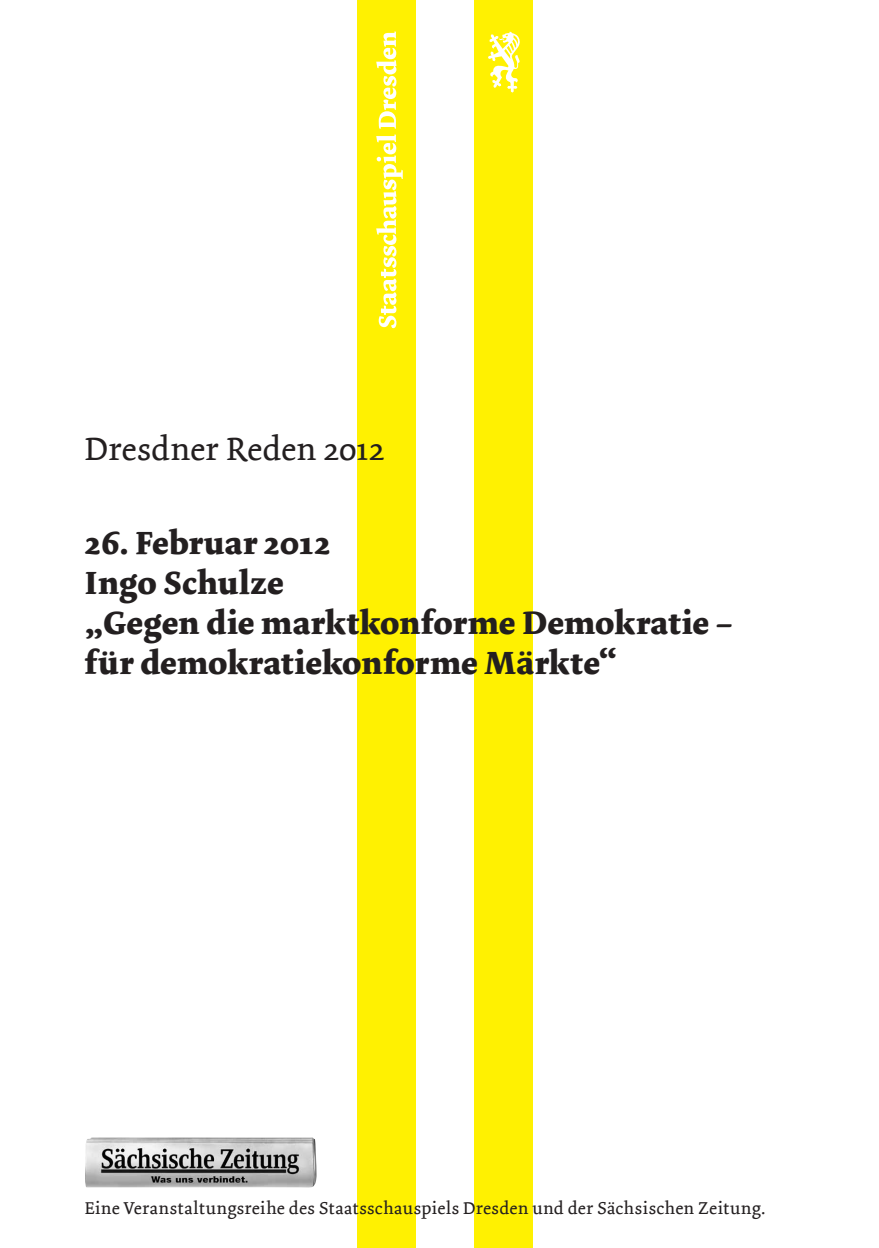
<style>
.page{position:relative;width:879px;height:1248px;background:#fff}
.page>*{position:absolute;margin:0;border:0;box-sizing:border-box;transform-origin:0 0}
.t1{font:34px "Dolly";letter-spacing:.005em;color:#231f20}
.t2{font:700 33.6px/40px "Dolly";letter-spacing:.01em;color:#231f20}
.t3{font:18px "Dolly";letter-spacing:.025em;color:#231f20}
</style>
<div class="page">
<div style="left:357px;top:0;width:59px;height:1247px;background:#fff101"></div>
<div style="left:474px;top:0;width:59px;height:1247px;background:#fff101"></div>
<svg style="left:488px;top:31px;width:32px;height:62px"></svg>
<svg style="left:376px;top:31px;width:27px;height:297px"></svg>
<img style="left:85px;top:1137px;width:232px;height:50px">
<p class="t1" style="left:85px;top:428px;width:301px">Dresdner Reden 2012</p>
<p class="t2" style="left:85px;top:523px;width:649px">26. Februar 2012<br>Ingo Schulze<br>„Gegen die marktkonforme Demokratie – für demokratiekonforme Märkte“</p>
<p class="t3" style="left:85px;top:1197px;width:682px">Eine Veranstaltungsreihe des Staatsschauspiels Dresden und der Sächsischen Zeitung.</p>
</div>
